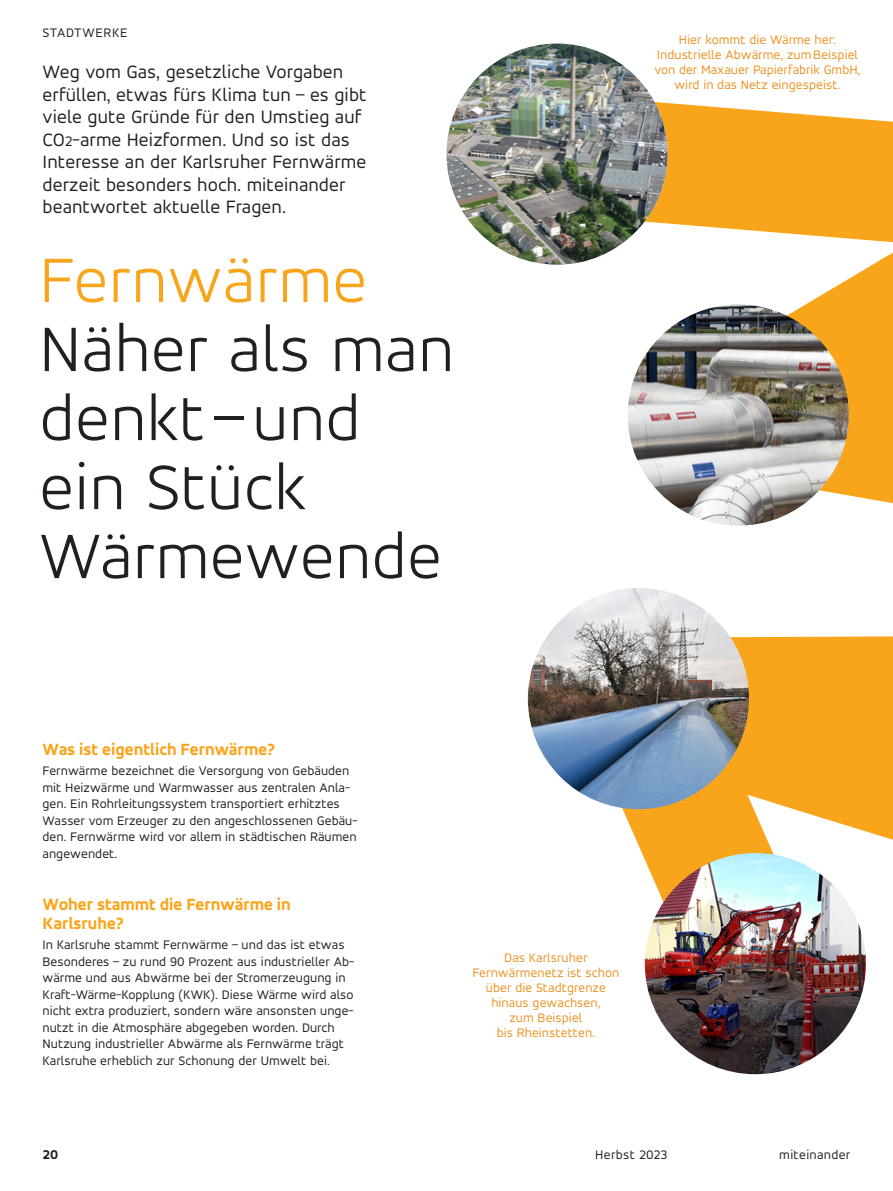
<style>
.page{position:relative;width:893px;height:1191px;background:#fff}
.page>*{position:absolute;margin:0;border:0;box-sizing:border-box;transform-origin:0 0}
._9_pt_Accord_Regular_Linksbündig{font:300 69px/69px "Accord Alternate";letter-spacing:.005em;color:#231f20}
._9_pt_Accord_Regular_Linksbündig-2{font:19.5px/22.5px "Accord Alternate";letter-spacing:.005em;color:#231f20}
.Zwischenhead{font:700 expanded 17.25px/18.8px "Accord Alternate";color:#f9a51b}
._9_pt_Accord_Regular_Linksbündig-3{font:13.5px/16.5px "Accord Alternate";letter-spacing:.005em;color:#231f20}
.BU-fernwärme{font:13.5px/15px "Accord Alternate";letter-spacing:.005em;color:#ec9121;text-align:center}
._9_pt_Accord_Regular_Linksbündig-4{font:13.5px "Accord Alternate";letter-spacing:.025em;color:#231f20}
._9_pt_Accord_Regular_Linksbündig-5{font:13.5px "Accord Alternate";letter-spacing:.05em;color:#231f20}
.t1{font:700 expanded 13.5px "Accord Alternate";color:#231f20}
.s1{font-size:15px}
.s2{color:#f9a51b}
</style>
<div class="page">
<svg style="left:572px;top:44px;width:321px;height:232px"></svg>
<svg style="left:628px;top:276px;width:265px;height:250px"></svg>
<svg style="left:527px;top:588px;width:366px;height:487px"></svg>
<img style="left:446px;top:44px;width:222px;height:221px;border-radius:111px">
<img style="left:528px;top:588px;width:221px;height:221px;border-radius:111px">
<img style="left:645px;top:853px;width:221px;height:221px;border-radius:111px">
<img style="left:628px;top:304px;width:221px;height:221px;border-radius:111px">
<p class="_9_pt_Accord_Regular_Linksbündig-5" style="left:43px;top:25px;width:87px">STADTWERKE</p>
<p class="_9_pt_Accord_Regular_Linksbündig-2" style="left:43px;top:60px;width:326px">Weg vom Gas, gesetzliche Vorgaben erfüllen, etwas fürs Klima tun – es gibt viele gute Gründe für den Umstieg auf CO<span class="s1">2</span>-arme Heizformen. Und so ist das Interesse an der Karlsruher Fernwärme derzeit besonders hoch. miteinander beantwortet aktuelle Fragen.</p>
<p class="_9_pt_Accord_Regular_Linksbündig" style="left:39px;top:244px;width:416px"><span class="s2">Fernwärme<br></span>Näher als man denkt – und ein Stück<br>Wärmewende</p>
<p class="BU-fernwärme" style="left:654px;top:31px;width:207px">Hier kommt die Wärme her:<br>Industrielle Abwärme, zumBeispiel von der Maxauer Papierfabrik GmbH, wird in das Netz eingespeist.</p>
<p class="Zwischenhead" style="left:43px;top:739px;width:234px">Was ist eigentlich Fernwärme?</p>
<p class="_9_pt_Accord_Regular_Linksbündig-3" style="left:43px;top:762px;width:317px">Fernwärme bezeichnet die Versorgung von Gebäuden mit Heizwärme und Warmwasser aus zentralen Anla&shy;gen. Ein Rohrleitungssystem transportiert erhitztes Wasser vom Erzeuger zu den angeschlossenen Gebäu&shy;den. Fernwärme wird vor allem in städtischen Räumen angewendet.</p>
<p class="Zwischenhead" style="left:43px;top:894px;width:250px">Woher stammt die Fernwärme in<br>Karlsruhe?</p>
<p class="_9_pt_Accord_Regular_Linksbündig-3" style="left:43px;top:936px;width:313px">In Karlsruhe stammt Fernwärme – und das ist etwas Besonderes – zu rund 90 Prozent aus industrieller Ab&shy;wärme und aus Abwärme bei der Stromerzeugung in Kraft-Wärme-Kopplung (KWK). Diese Wärme wird also nicht extra produziert, sondern wäre ansonsten unge&shy;nutzt in die Atmosphäre abgegeben worden. Durch Nutzung industrieller Abwärme als Fernwärme trägt Karlsruhe erheblich zur Schonung der Umwelt bei.</p>
<p class="BU-fernwärme" style="left:472px;top:949px;width:148px">Das Karlsruher<br>Fernwärmenetz ist schon über die Stadtgrenze hinaus gewachsen,<br>zum Beispiel<br>bis Rheinstetten.</p>
<p class="t1" style="left:43px;top:1146px;width:17px">20</p>
<p class="_9_pt_Accord_Regular_Linksbündig-4" style="left:595px;top:1147px;width:73px">Herbst 2023</p>
<p class="_9_pt_Accord_Regular_Linksbündig-4" style="left:779px;top:1147px;width:73px">miteinander</p>
</div>
